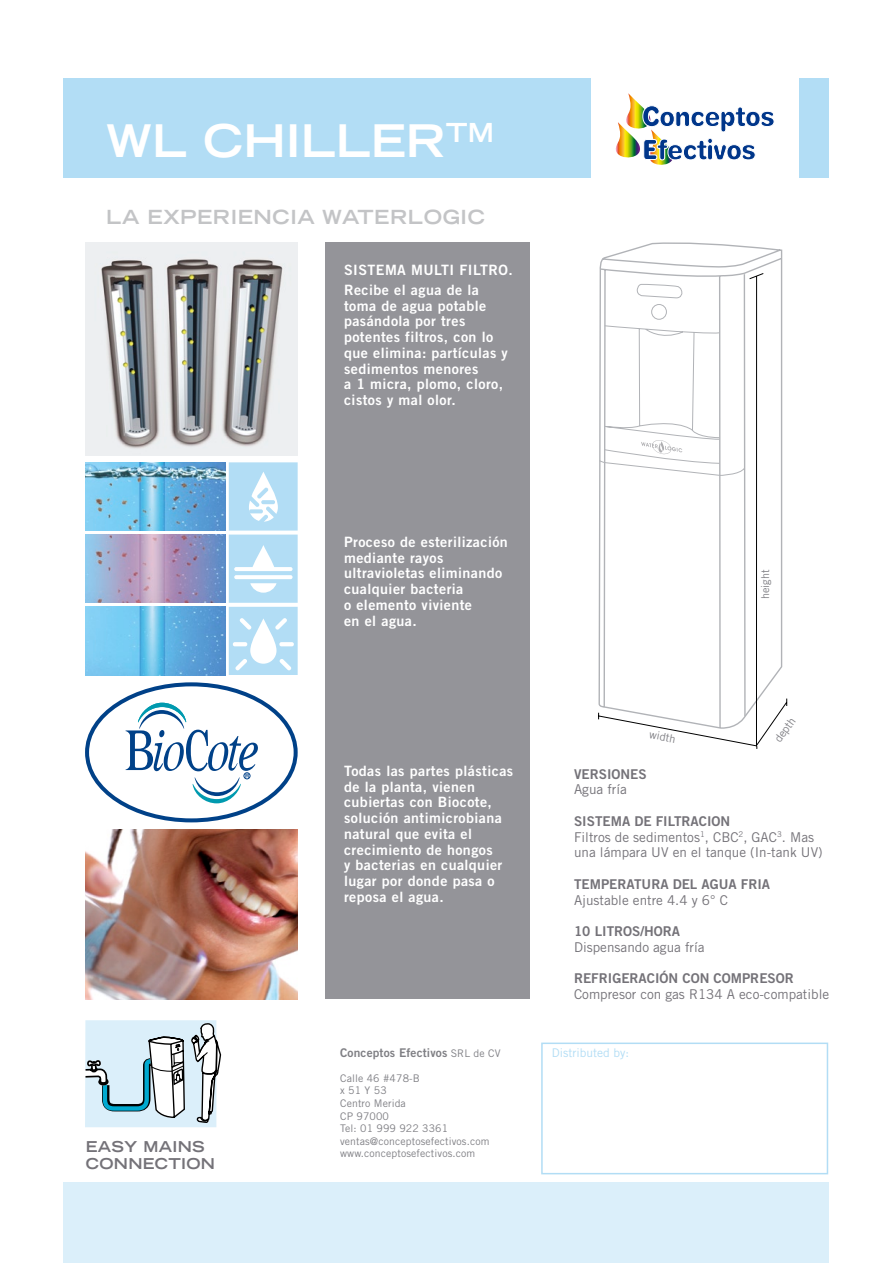
<style>
.page{position:relative;width:893px;height:1263px;background:#fff}
.page>*{position:absolute;margin:0;border:0;box-sizing:border-box;transform-origin:0 0}
.t1{font:700 expanded 45px "Trade Gothic LH";color:#fff}
.t2{font:700 expanded 19.5px "Trade Gothic LH";letter-spacing:.03em;color:#c3c4c6}
.t3{font:700 expanded 15px "Trade Gothic LH";letter-spacing:.02em;color:#747278}
.t4{font:14.25px/15.8px "Trade Gothic Bold Two";letter-spacing:.03em;color:#fff}
.t5{font:13.5px "Trade Gothic";color:#747278}
.t6{font:13.5px "Trade Gothic Bold Two";color:#747278}
.t7{font:12px "Trade Gothic Bold Two";letter-spacing:.01em;color:#7f7f84}
.t8{font:12px "Trade Gothic";color:#b2ddf5}
.t9{font:11.1px "Trade Gothic";color:#7f7f84}
.t10{font:10.8px "Trade Gothic";color:#7f7f84}
.t11{font:10.5px "Trade Gothic";letter-spacing:.01em;color:#7f7f84}
.s1{font-family:"Trade Gothic";font-size:10.5px}
</style>
<div class="page">
<div style="left:325px;top:242px;width:204px;height:757px;background:#949499"></div>
<svg style="left:600px;top:148px;width:183px;height:117px"></svg>
<svg style="left:598px;top:265px;width:190px;height:484px"></svg>
<div style="left:799px;top:79px;width:30px;height:99px;background:#b2ddf5"></div>
<div style="left:64px;top:79px;width:527px;height:99px;background:#b2ddf5"></div>
<div style="left:64px;top:1183px;width:765px;height:80px;background:#dbeffa"></div>
<div style="left:541px;top:1042px;width:287px;height:132px;border:2px solid #b2ddf5"></div>
<svg style="left:85px;top:999px;width:137px;height:128px"></svg>
<img style="left:85px;top:242px;width:213px;height:213px">
<svg style="left:229px;top:462px;width:69px;height:213px"></svg>
<img style="left:85px;top:535px;width:141px;height:68px">
<img style="left:85px;top:462px;width:141px;height:69px">
<img style="left:85px;top:607px;width:141px;height:68px">
<svg style="left:616px;top:93px;width:158px;height:76px"></svg>
<svg style="left:126px;top:703px;width:132px;height:100px"></svg>
<div style="left:85px;top:682px;width:213px;height:140px;border:4px solid #004188;border-radius:50%"></div>
<img style="left:85px;top:830px;width:213px;height:169px">
<p class="t1" style="left:106px;top:112px;width:389px">WL CHILLER<sup>TM</sup></p>
<p class="t2" style="left:106px;top:204px;width:380px">LA EXPERIENCIA WATERLOGIC</p>
<p class="t4" style="left:344px;top:262px;width:170px">SISTEMA MULTI FILTRO.</p>
<p class="t4" style="left:344px;top:282px;width:165px">Recibe el agua de la toma de agua potable pasándola por tres potentes filtros, con lo que elimina: partículas y sedimentos menores</p>
<p class="t4" style="left:344px;top:376px;width:161px">a 1 micra, plomo, cloro, cistos y mal olor.</p>
<p class="t4" style="left:344px;top:534px;width:165px">Proceso de esterilización mediante rayos ultravioletas eliminando cualquier bacteria</p>
<p class="t4" style="left:344px;top:597px;width:130px">o elemento viviente</p>
<p class="t4" style="left:344px;top:612px;width:74px">en el agua.</p>
<p class="t4" style="left:344px;top:763px;width:171px">Todas las partes plásticas de la planta, vienen cubiertas con Biocote, solución antimicrobiana natural que evita el crecimiento de hongos<br>y bacterias en cualquier lugar por donde pasa o reposa el agua.</p>
<p class="t9" style="left:651px;top:727px;width:28px;rotate:11deg">width</p>
<p class="t10" style="left:759px;top:599px;width:31px;rotate:-90deg">height</p>
<p class="t9" style="left:771px;top:737px;width:29px;rotate:-54deg">depth</p>
<p class="t6" style="left:574px;top:765px;width:74px">VERSIONES</p>
<p class="t5" style="left:574px;top:781px;width:54px">Agua fría</p>
<p class="t6" style="left:574px;top:813px;width:158px">SISTEMA DE FILTRACION</p>
<p class="t5" style="left:574px;top:828px;width:242px">Filtros de sedimentos<sup>1</sup>, CBC<sup>2</sup>, GAC<sup>3</sup>. Mas</p>
<p class="t5" style="left:574px;top:844px;width:250px">una lámpara UV en el tanque (In-tank UV)</p>
<p class="t6" style="left:574px;top:876px;width:198px">TEMPERATURA DEL AGUA FRIA</p>
<p class="t5" style="left:574px;top:891px;width:155px">Ajustable entre 4.4 y 6° C</p>
<p class="t6" style="left:574px;top:923px;width:108px">10 LITROS/HORA</p>
<p class="t5" style="left:574px;top:939px;width:132px">Dispensando agua fría</p>
<p class="t6" style="left:574px;top:970px;width:221px">REFRIGERACIÓN CON COMPRESOR</p>
<p class="t5" style="left:574px;top:986px;width:257px">Compresor con gas R134 A eco-compatible</p>
<p class="t3" style="left:86px;top:1137px;width:120px">EASY MAINS</p>
<p class="t3" style="left:86px;top:1153px;width:131px">CONNECTION</p>
<p class="t7" style="left:340px;top:1045px;width:162px">Conceptos Efectivos <span class="s1">SRL de CV</span></p>
<p class="t8" style="left:552px;top:1046px;width:79px">Distributed by:</p>
<p class="t11" style="left:340px;top:1072px;width:81px">Calle 46 #478-B</p>
<p class="t11" style="left:340px;top:1084px;width:48px">x 51 Y 53</p>
<p class="t11" style="left:340px;top:1097px;width:67px">Centro Merida</p>
<p class="t11" style="left:340px;top:1109px;width:50px">CP 97000</p>
<p class="t11" style="left:340px;top:1122px;width:110px">Tel: 01 999 922 3361</p>
<p class="t11" style="left:340px;top:1135px;width:151px">ventas@conceptosefectivos.com</p>
<p class="t11" style="left:340px;top:1147px;width:137px">www.conceptosefectivos.com</p>
</div>
